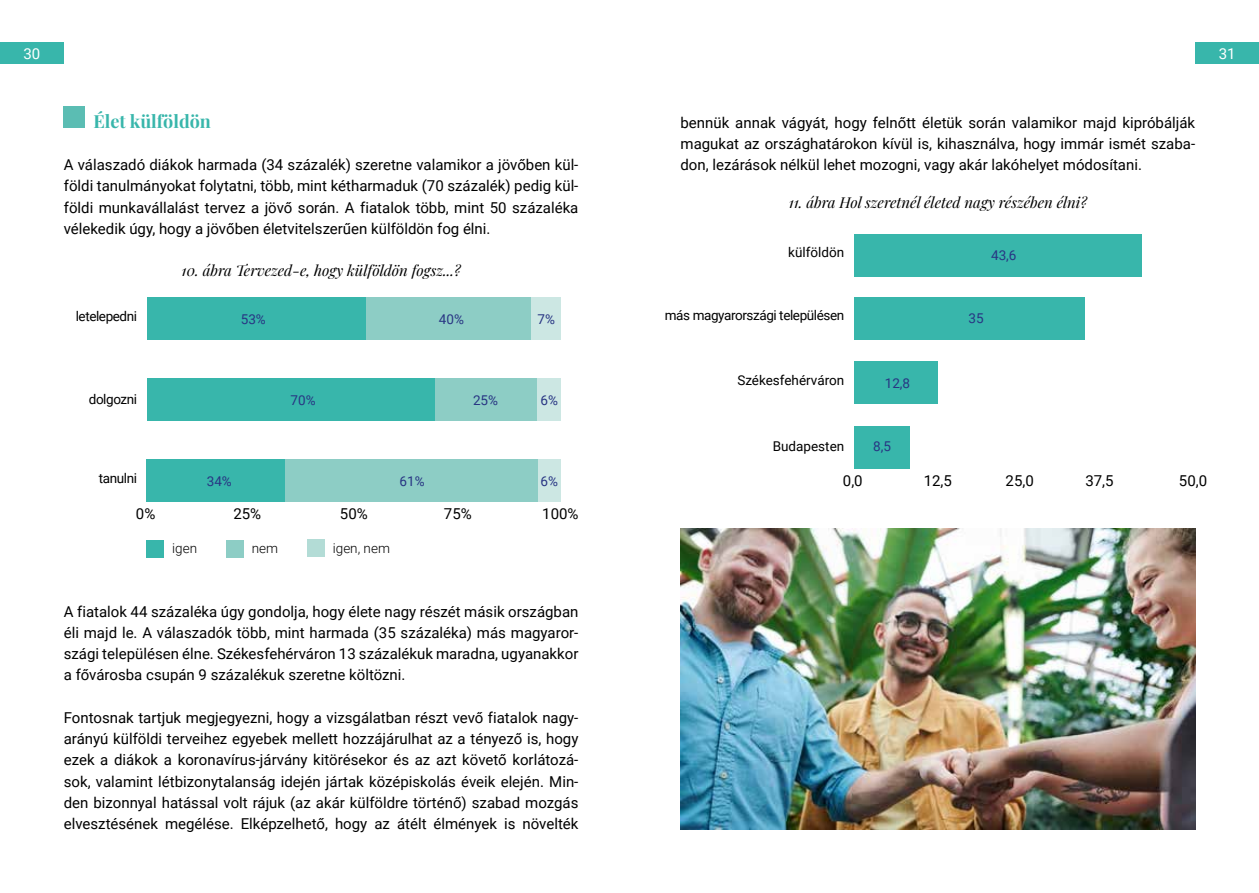
<style>
.page{position:relative;width:1259px;height:893px;background:#fff}
.page>*{position:absolute;margin:0;border:0;box-sizing:border-box;transform-origin:0 0}
.t1{font:18px "Playfair Display";color:#38b6ab}
.t2{font:15px/21.3px "Roboto";color:#000;text-align:justify}
.t3{font:italic 15px "Playfair Display";color:#000}
.t4{font:15px "Roboto";color:#fff}
.t5{font:13.5px "Roboto";letter-spacing:-.03em;color:#000}
.t6{font:13.5px "Roboto";color:#283583}
.t7{font:13.5px "Roboto";color:#000}
.t8{font:300 13.5px "Roboto";color:#000}
</style>
<div class="page">
<div style="left:1195px;top:43px;width:64px;height:21px;background:#38b6ab"></div>
<div style="left:0;top:43px;width:64px;height:21px;background:#38b6ab"></div>
<div style="left:64px;top:106px;width:21px;height:22px;background:#5bbdb3"></div>
<div style="left:530px;top:297px;width:31px;height:43px;background:#cce7e3"></div>
<div style="left:537px;top:378px;width:24px;height:43px;background:#cce7e3"></div>
<div style="left:538px;top:459px;width:23px;height:43px;background:#cce7e3"></div>
<div style="left:365px;top:297px;width:165px;height:43px;background:#8dcdc5"></div>
<div style="left:435px;top:378px;width:102px;height:43px;background:#8dcdc5"></div>
<div style="left:285px;top:459px;width:253px;height:43px;background:#8dcdc5"></div>
<div style="left:147px;top:297px;width:218px;height:43px;background:#38b6ab"></div>
<div style="left:147px;top:378px;width:288px;height:43px;background:#38b6ab"></div>
<div style="left:147px;top:459px;width:138px;height:43px;background:#38b6ab"></div>
<div style="left:147px;top:541px;width:17px;height:17px;background:#38b6ab"></div>
<div style="left:226px;top:541px;width:17px;height:17px;background:#8dcdc5"></div>
<div style="left:307px;top:540px;width:17px;height:17px;background:#b3dcd6"></div>
<div style="left:854px;top:234px;width:288px;height:42px;background:#38b6ab"></div>
<div style="left:854px;top:297px;width:231px;height:43px;background:#38b6ab"></div>
<div style="left:854px;top:361px;width:84px;height:43px;background:#38b6ab"></div>
<div style="left:854px;top:426px;width:56px;height:43px;background:#38b6ab"></div>
<img style="left:680px;top:528px;width:515px;height:301px">
<p class="t4" style="left:23px;top:43px;width:18px">30</p>
<p class="t4" style="left:1218px;top:43px;width:18px">31</p>
<p class="t1" style="left:94px;top:107px;width:119px">Élet külföldön</p>
<p class="t2" style="left:64px;top:154px;width:516px">A válaszadó diákok harmada (34 százalék) szeretne valamikor a jövőben kül&shy;földi tanulmányokat folytatni, több, mint kétharmaduk (70 százalék) pedig kül&shy;földi munkavállalást tervez a jövő során. A fiatalok több, mint 50 százaléka vélekedik úgy, hogy a jövőben életvitelszerűen külföldön fog élni.</p>
<p class="t3" style="left:182px;top:258px;width:280px">10. ábra Tervezed-e, hogy külföldön fogsz...?</p>
<p class="t5" style="left:76px;top:307px;width:63px">letelepedni</p>
<p class="t6" style="left:241px;top:310px;width:27px">53%</p>
<p class="t6" style="left:439px;top:310px;width:27px">40%</p>
<p class="t6" style="left:537px;top:310px;width:19px">7%</p>
<p class="t5" style="left:89px;top:390px;width:50px">dolgozni</p>
<p class="t6" style="left:290px;top:391px;width:27px">70%</p>
<p class="t6" style="left:473px;top:391px;width:27px">25%</p>
<p class="t6" style="left:540px;top:391px;width:19px">6%</p>
<p class="t5" style="left:99px;top:469px;width:40px">tanulni</p>
<p class="t2" style="left:136px;top:503px;width:21px">0%</p>
<p class="t6" style="left:207px;top:472px;width:27px">34%</p>
<p class="t6" style="left:400px;top:472px;width:27px">61%</p>
<p class="t6" style="left:540px;top:472px;width:19px">6%</p>
<p class="t2" style="left:233px;top:503px;width:29px">25%</p>
<p class="t2" style="left:340px;top:503px;width:29px">50%</p>
<p class="t2" style="left:444px;top:503px;width:29px">75%</p>
<p class="t2" style="left:542px;top:503px;width:38px">100%</p>
<p class="t8" style="left:172px;top:539px;width:26px">igen</p>
<p class="t8" style="left:252px;top:539px;width:28px">nem</p>
<p class="t8" style="left:333px;top:539px;width:59px">igen, nem</p>
<p class="t2" style="left:64px;top:600px;width:516px">A fiatalok 44 százaléka úgy gondolja, hogy élete nagy részét másik országban éli majd le. A válaszadók több, mint harmada (35 százaléka) más magyaror&shy;szági településen élne. Székesfehérváron 13 százalékuk maradna, ugyanakkor a fővárosba csupán 9 százalékuk szeretne költözni.</p>
<p class="t2" style="left:64px;top:706px;width:516px">Fontosnak tartjuk megjegyezni, hogy a vizsgálatban részt vevő fiatalok nagy&shy;arányú külföldi terveihez egyebek mellett hozzájárulhat az a tényező is, hogy ezek a diákok a koronavírus-járvány kitörésekor és az azt követő korlátozá&shy;sok, valamint létbizonytalanság idején jártak középiskolás éveik elején. Min&shy;den bizonnyal hatással volt rájuk (az akár külföldre történő) szabad mozgás elvesztésének megélése. Elképzelhető, hogy az átélt élmények is növelték</p>
<p class="t2" style="left:680px;top:111px;width:516px">bennük annak vágyát, hogy felnőtt életük során valamikor majd kipróbálják magukat az országhatárokon kívül is, kihasználva, hogy immár ismét szaba&shy;don, lezárások nélkül lehet mozogni, vagy akár lakóhelyet módosítani.</p>
<p class="t3" style="left:788px;top:190px;width:300px">11. ábra Hol szeretnél életed nagy részében élni?</p>
<p class="t7" style="left:788px;top:243px;width:57px">külföldön</p>
<p class="t6" style="left:991px;top:246px;width:27px">43,6</p>
<p class="t5" style="left:665px;top:306px;width:181px">más magyarországi településen</p>
<p class="t6" style="left:968px;top:309px;width:17px">35</p>
<p class="t7" style="left:737px;top:371px;width:108px">Székesfehérváron</p>
<p class="t6" style="left:884px;top:373px;width:27px">12,8</p>
<p class="t7" style="left:773px;top:436px;width:73px">Budapesten</p>
<p class="t6" style="left:873px;top:436px;width:19px">8,5</p>
<p class="t2" style="left:843px;top:469px;width:21px">0,0</p>
<p class="t2" style="left:923px;top:469px;width:30px">12,5</p>
<p class="t2" style="left:1005px;top:469px;width:30px">25,0</p>
<p class="t2" style="left:1085px;top:469px;width:30px">37,5</p>
<p class="t2" style="left:1179px;top:469px;width:30px">50,0</p>
</div>
